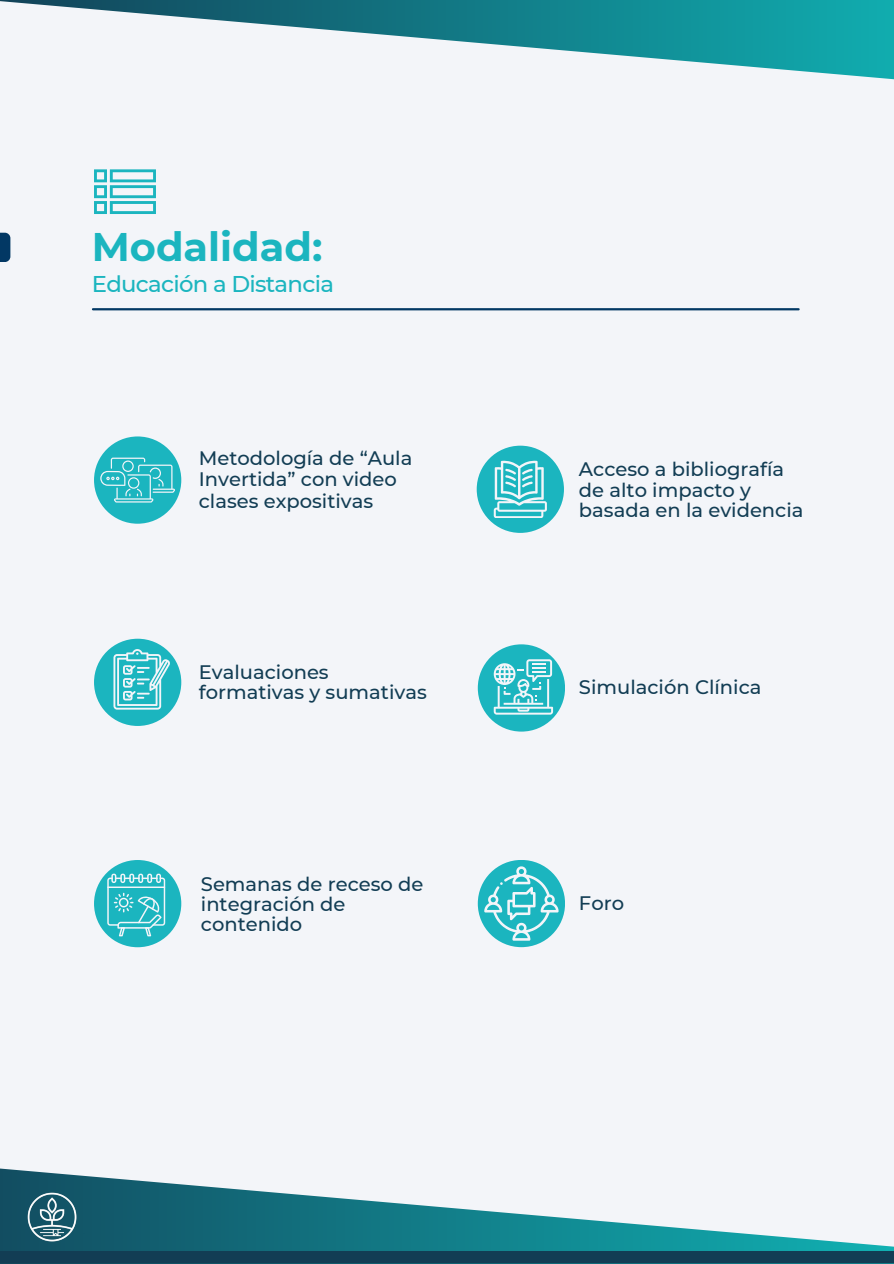
<style>
.page{position:relative;width:894px;height:1264px;background:#fff}
.page>*{position:absolute;margin:0;border:0;box-sizing:border-box;transform-origin:0 0}
.t1{font:700 39.9px "Montserrat";color:#1bb5bf}
.t2{font:500 22.8px "Montserrat";letter-spacing:-.03em;color:#1bb5bf}
.t3{font:500 19.5px/20.2px "Montserrat";color:#123d54}
</style>
<div class="page">
<div style="left:0;top:0;width:893px;height:1263px;background:#f3f5f9"></div>
<svg style="left:0;top:1168px;width:893px;height:82px"></svg>
<svg style="left:0;top:0;width:893px;height:80px"></svg>
<svg style="left:0;top:1250px;width:893px;height:13px;background:#114258"></svg>
<div style="left:476px;top:445px;width:88px;height:88px;background:#1bb5bf;border-radius:50%"></div>
<svg style="left:493px;top:460px;width:53px;height:58px"></svg>
<div style="left:94px;top:638px;width:87px;height:88px;background:#1bb5bf;border-radius:50%"></div>
<svg style="left:113px;top:649px;width:57px;height:60px"></svg>
<div style="left:94px;top:860px;width:87px;height:87px;background:#1bb5bf;border-radius:50%"></div>
<svg style="left:107px;top:872px;width:58px;height:64px"></svg>
<svg style="left:94px;top:169px;width:62px;height:45px"></svg>
<div style="left:94px;top:436px;width:87px;height:87px;background:#1bb5bf;border-radius:50%"></div>
<svg style="left:100px;top:457px;width:74px;height:45px"></svg>
<hr style="left:93px;top:308px;width:705px;height:2px;background:#023864">
<div style="left:0;top:233px;width:10px;height:29px;background:#023864"></div>
<div style="left:477px;top:644px;width:88px;height:87px;background:#1bb5bf;border-radius:50%"></div>
<svg style="left:493px;top:659px;width:60px;height:55px"></svg>
<svg style="left:477px;top:859px;width:88px;height:88px"></svg>
<svg style="left:484px;top:866px;width:74px;height:74px"></svg>
<img style="left:19px;top:1183px;width:65px;height:66px">
<p class="t1" style="left:92px;top:223px;width:232px">Modalidad:</p>
<p class="t2" style="left:92px;top:270px;width:243px">Educación a Distancia</p>
<h1 class="t3" style="left:199px;top:447px;width:215px;line-height:21.3px">Metodología de “Aula<br>Invertida” con video clases expositivas</h1>
<h2 class="t3" style="left:579px;top:459px;width:226px">Acceso a bibliografía de alto impacto y basada en la evidencia</h2>
<p class="t3" style="left:199px;top:662px;width:229px">Evaluaciones formativas y sumativas</p>
<p class="t3" style="left:201px;top:873px;width:224px">Semanas de receso de integración de contenido</p>
<p class="t3" style="left:579px;top:677px;width:184px">Simulación Clínica</p>
<p class="t3" style="left:579px;top:892px;width:47px">Foro</p>
</div>
